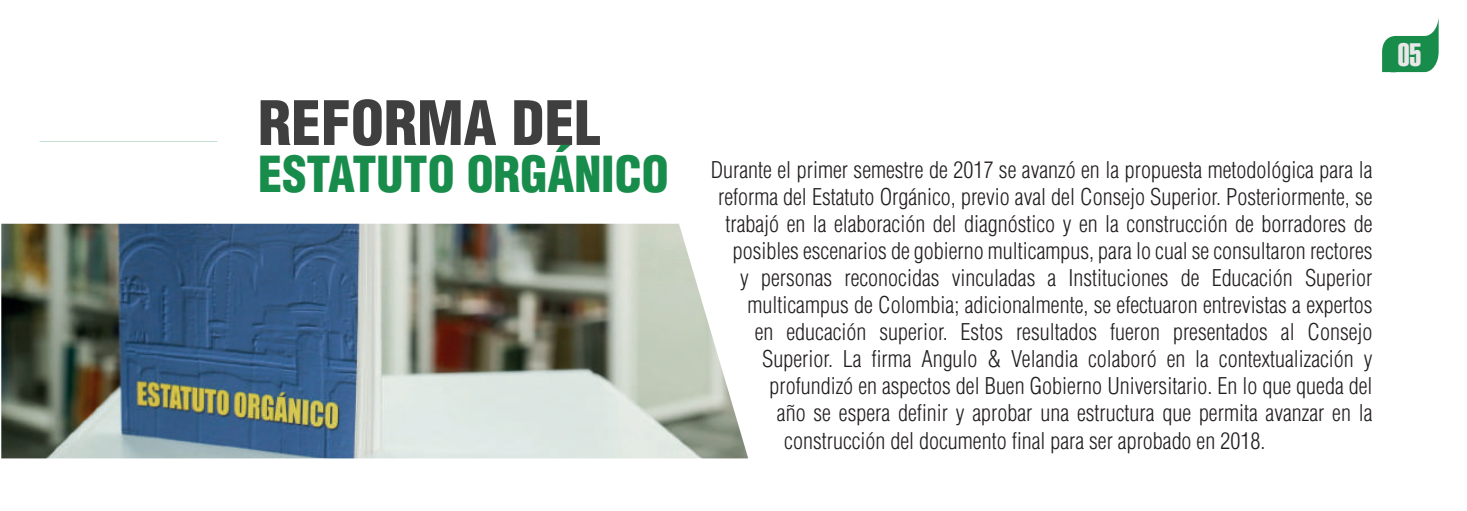
<style>
.page{position:relative;width:1467px;height:511px;background:#fff}
.page>*{position:absolute;margin:0;border:0;box-sizing:border-box;transform-origin:0 0}
.t1{font:900 condensed 59.62px "Helvetica LT Std";color:#3f3f40}
.t2{font:900 condensed 48.38px "Helvetica LT Std";color:#178c4b}
.t3{font:31.95px "Helvetica LT Std Extra Comp";color:#e9e7e7}
.t4{font:300 condensed 22.5px "Helvetica LT Std";color:#231f20}
</style>
<div class="page">
<img style="left:1px;top:223px;width:747px;height:235px">
<svg style="left:1382px;top:18px;width:57px;height:54px"></svg>
<h1 class="t1" style="left:258px;top:85px;width:344px">REFORMA DEL</h1>
<h2 class="t2" style="left:258px;top:144px;width:412px">ESTATUTO ORGÁNICO</h2>
<h3 class="t3" style="left:1398px;top:36px;width:25px">05</h3>
<p class="t4" style="left:711px;top:156px;width:663px">Durante el primer semestre de 2017 se avanzó en la propuesta metodológica para la</p>
<p class="t4" style="left:718px;top:183px;width:656px">reforma del Estatuto Orgánico, previo aval del Consejo Superior. Posteriormente, se</p>
<p class="t4" style="left:725px;top:210px;width:649px">trabajó en la elaboración del diagnóstico y en la construcción de borradores de</p>
<p class="t4" style="left:733px;top:237px;width:641px">posibles escenarios de gobierno multicampus, para lo cual se consultaron rectores</p>
<p class="t4" style="left:740px;top:264px;width:634px">y personas reconocidas vinculadas a Instituciones de Educación Superior</p>
<p class="t4" style="left:747px;top:291px;width:627px">multicampus de Colombia; adicionalmente, se efectuaron entrevistas a expertos</p>
<p class="t4" style="left:755px;top:318px;width:619px">en educación superior. Estos resultados fueron presentados al Consejo</p>
<p class="t4" style="left:762px;top:345px;width:612px">Superior. La firma Angulo &amp; Velandia colaboró en la contextualización y</p>
<p class="t4" style="left:770px;top:372px;width:604px">profundizó en aspectos del Buen Gobierno Universitario. En lo que queda del</p>
<p class="t4" style="left:777px;top:399px;width:597px">año se espera definir y aprobar una estructura que permita avanzar en la</p>
<p class="t4" style="left:784px;top:426px;width:483px">construcción del documento final para ser aprobado en 2018.</p>
</div>
